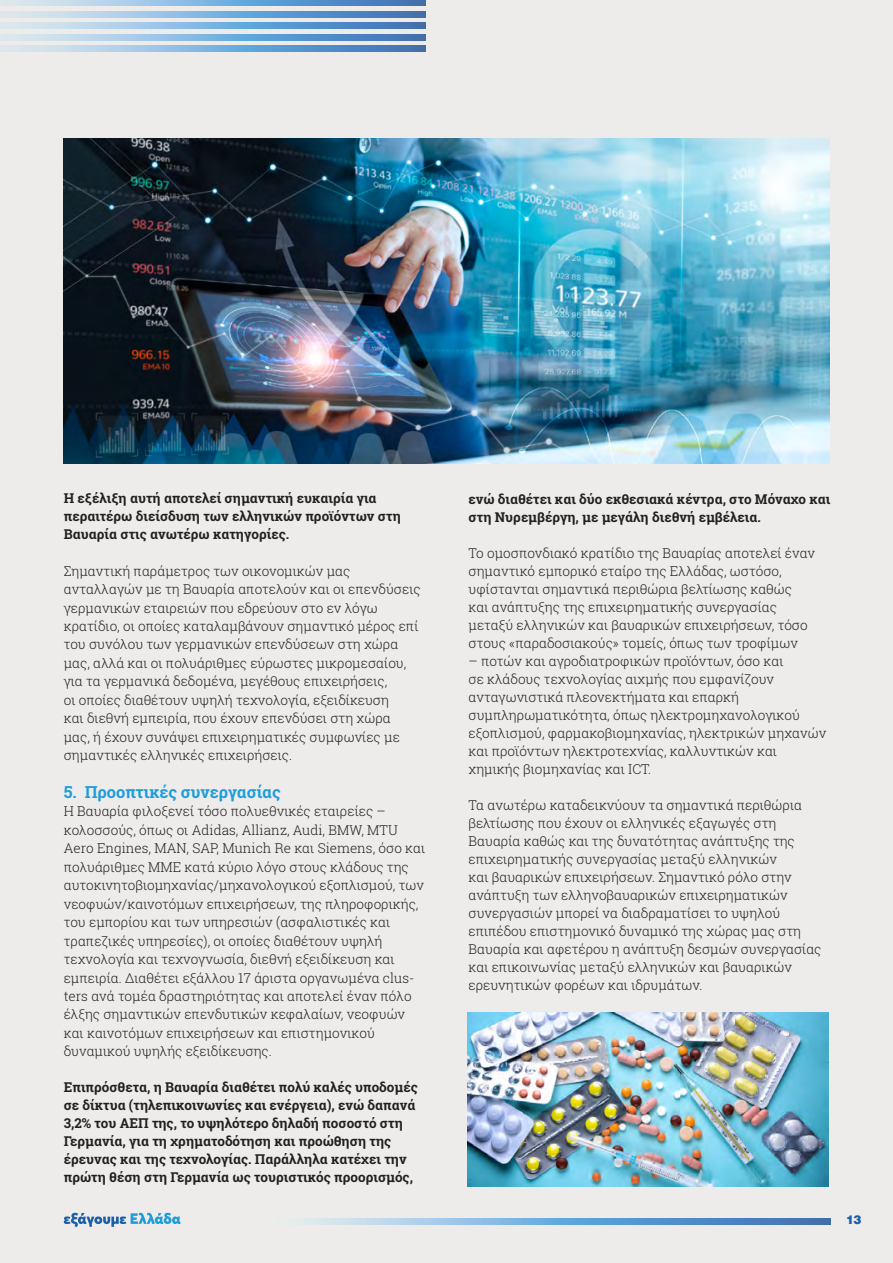
<style>
.page{position:relative;width:893px;height:1263px;background:#edeceb}
.page>*{position:absolute;margin:0;border:0;box-sizing:border-box;transform-origin:0 0}
.t1{font:700 16.5px "Roboto Slab";letter-spacing:-.005em;color:#1e9dd8}
.t2{font:300 13.5px/18.5px "Roboto Slab";color:#231f20}
.t3{font:700 13.5px/18px "Roboto Slab";color:#231f20}
.t4{font:900 12px "UB Helvetica";color:#1b5fa9}
</style>
<div class="page">
<svg style="left:0;top:0;width:426px;height:6px;background:#83b0d9"></svg>
<svg style="left:0;top:23px;width:426px;height:6px;background:#83b0d9"></svg>
<svg style="left:0;top:46px;width:426px;height:5px;background:#83b0d9"></svg>
<svg style="left:0;top:11px;width:426px;height:6px;background:#83b0d9"></svg>
<svg style="left:0;top:34px;width:426px;height:6px;background:#83b0d9"></svg>
<svg style="left:64px;top:1213px;width:117px;height:14px"></svg>
<svg style="left:303px;top:1219px;width:528px;height:5px;background:#79aad6"></svg>
<img style="left:64px;top:138px;width:765px;height:325px">
<img style="left:468px;top:1012px;width:361px;height:174px">
<p class="t3" style="left:64px;top:489px;width:339px">Η εξέλιξη αυτή αποτελεί σημαντική ευκαιρία για περαιτέρω διείσδυση των ελληνικών προϊόντων στη<br>Βαυαρία στις ανωτέρω κατηγορίες.</p>
<p class="t2" style="left:64px;top:561px;width:358px">Σημαντική παράμετρος των οικονομικών μας ανταλλαγών με τη Βαυαρία αποτελούν και οι επενδύσεις γερμανικών εταιρειών που εδρεύουν στο εν λόγω κρατίδιο, οι οποίες καταλαμβάνουν σημαντικό μέρος επί του συνόλου των γερμανικών επενδύσεων στη χώρα μας, αλλά και οι πολυάριθμες εύρωστες μικρομεσαίου, για τα γερμανικά δεδομένα, μεγέθους επιχειρήσεις,<br>οι οποίες διαθέτουν υψηλή τεχνολογία, εξειδίκευση<br>και διεθνή εμπειρία, που έχουν επενδύσει στη χώρα<br>μας, ή έχουν συνάψει επιχειρηματικές συμφωνίες με σημαντικές ελληνικές επιχειρήσεις.</p>
<p class="t1" style="left:64px;top:781px;width:218px">5. Προοπτικές συνεργασίας</p>
<p class="t2" style="left:64px;top:802px;width:363px">Η Βαυαρία φιλοξενεί τόσο πολυεθνικές εταιρείες – κολοσσούς, όπως οι Adidas, Allianz, Audi, BMW, MTU Aero Engines, MAN, SAP, Munich Re και Siemens, όσο και πολυάριθμες ΜΜΕ κατά κύριο λόγο στους κλάδους της αυτοκινητοβιομηχανίας/μηχανολογικού εξοπλισμού, των νεοφυών/καινοτόμων επιχειρήσεων, της πληροφορικής, του εμπορίου και των υπηρεσιών (ασφαλιστικές και τραπεζικές υπηρεσίες), οι οποίες διαθέτουν υψηλή τεχνολογία και τεχνογνωσία, διεθνή εξειδίκευση και εμπειρία. Διαθέτει εξάλλου 17 άριστα οργανωμένα clus&shy;ters ανά τομέα δραστηριότητας και αποτελεί έναν πόλο έλξης σημαντικών επενδυτικών κεφαλαίων, νεοφυών και καινοτόμων επιχειρήσεων και επιστημονικού δυναμικού υψηλής εξειδίκευσης.</p>
<p class="t3" style="left:64px;top:1078px;width:355px">Επιπρόσθετα, η Βαυαρία διαθέτει πολύ καλές υποδομές σε δίκτυα (τηλεπικοινωνίες και ενέργεια), ενώ δαπανά 3,2% του ΑΕΠ της, το υψηλότερο δηλαδή ποσοστό στη Γερμανία, για τη χρηματοδότηση και προώθηση της έρευνας και της τεχνολογίας. Παράλληλα κατέχει την πρώτη θέση στη Γερμανία ως τουριστικός προορισμός,</p>
<p class="t3" style="left:468px;top:490px;width:363px">ενώ διαθέτει και δύο εκθεσιακά κέντρα, στο Μόναχο και στη Νυρεμβέργη, με μεγάλη διεθνή εμβέλεια.</p>
<p class="t2" style="left:468px;top:544px;width:348px;line-height:18px">Το ομοσπονδιακό κρατίδιο της Βαυαρίας αποτελεί έναν σημαντικό εμπορικό εταίρο της Ελλάδας, ωστόσο, υφίστανται σημαντικά περιθώρια βελτίωσης καθώς και ανάπτυξης της επιχειρηματικής συνεργασίας μεταξύ ελληνικών και βαυαρικών επιχειρήσεων, τόσο στους «παραδοσιακούς» τομείς, όπως των τροφίμων</p>
<p class="t2" style="left:468px;top:651px;width:359px;line-height:18px">– ποτών και αγροδιατροφικών προϊόντων, όσο και<br>σε κλάδους τεχνολογίας αιχμής που εμφανίζουν ανταγωνιστικά πλεονεκτήματα και επαρκή συμπληρωματικότητα, όπως ηλεκτρομηχανολογικού εξοπλισμού, φαρμακοβιομηχανίας, ηλεκτρικών μηχανών και προϊόντων ηλεκτροτεχνίας, καλλυντικών και χημικής βιομηχανίας και ICT.</p>
<p class="t2" style="left:468px;top:795px;width:354px;line-height:18px">Τα ανωτέρω καταδεικνύουν τα σημαντικά περιθώρια βελτίωσης που έχουν οι ελληνικές εξαγωγές στη Βαυαρία καθώς και της δυνατότητας ανάπτυξης της επιχειρηματικής συνεργασίας μεταξύ ελληνικών<br>και βαυαρικών επιχειρήσεων. Σημαντικό ρόλο στην ανάπτυξη των ελληνοβαυαρικών επιχειρηματικών συνεργασιών μπορεί να διαδραματίσει το υψηλού επιπέδου επιστημονικό δυναμικό της χώρας μας στη Βαυαρία και αφετέρου η ανάπτυξη δεσμών συνεργασίας και επικοινωνίας μεταξύ ελληνικών και βαυαρικών ερευνητικών φορέων και ιδρυμάτων.</p>
<p class="t4" style="left:846px;top:1212px;width:17px">13</p>
</div>
